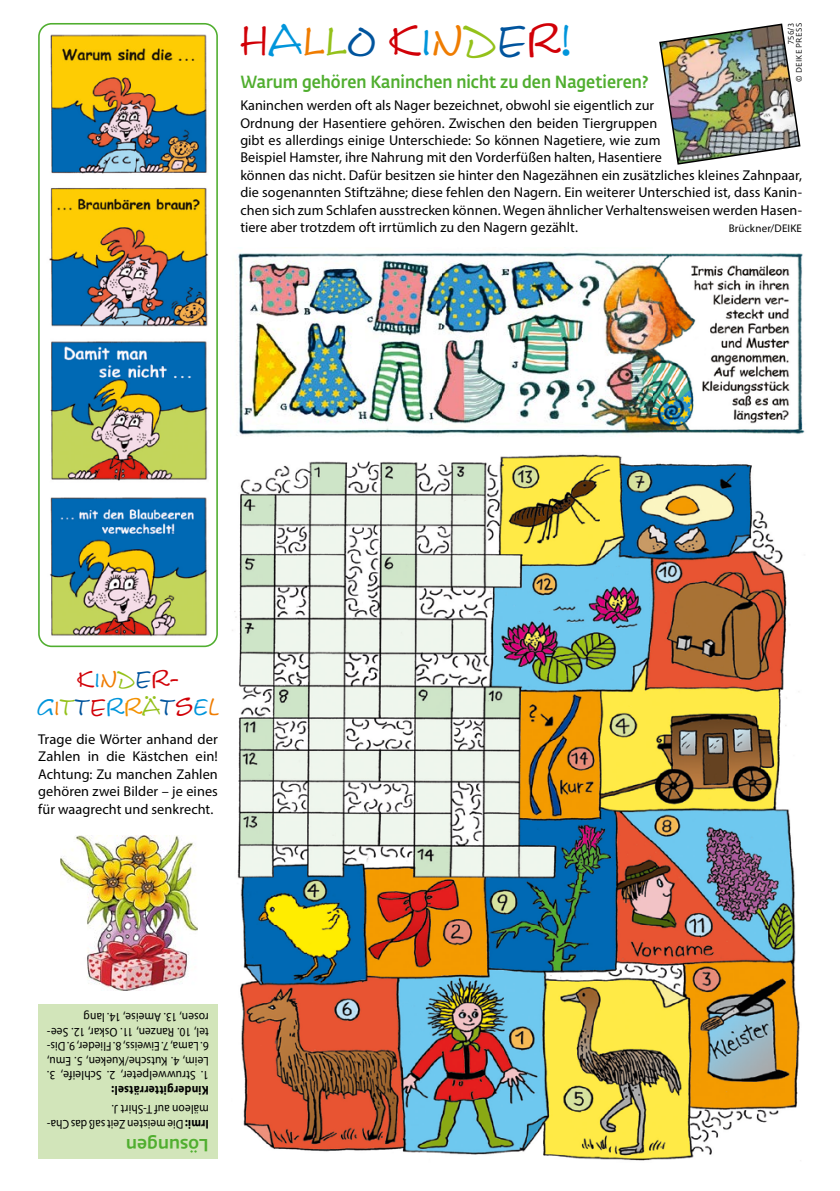
<style>
.page{position:relative;width:840px;height:1191px;background:#fff}
.page>*{position:absolute;margin:0;border:0;box-sizing:border-box;transform-origin:0 0}
.t1{font:41.2px "Comix";color:#d10007}
.t2{font:22.2px/28.6px "Comix";color:#d10007;text-align:center}
.t3{font:500 17.4px "Fedra Sans Std";color:#50ae2f;scale:.91 1}
.t4{font:500 17.4px "Fedra Sans Std";color:#50ae2f}
.t5{font:14.2px/17.4px "Myriad Pro";letter-spacing:.005em;color:#000}
.t6{font:12.6px/14.6px "Myriad Pro";letter-spacing:.01em;color:#000;scale:.89 1}
.t7{font:12.6px/14.6px "Myriad Pro";letter-spacing:.01em;color:#000;scale:.92 1}
.t8{font:700 12.6px "Myriad Pro";letter-spacing:.015em;color:#000;scale:.9 1}
.t9{font:11px "Myriad Pro";letter-spacing:.015em;color:#000}
.t10{font:8px/8px "Fedra Sans Std";letter-spacing:.035em;color:#000;text-align:right}
.s1{color:#0095db}
.s2{color:#ef7c00}
.s3{color:#94c11a}
.s4{color:#00549d}
.s5{color:#f39100}
.s6{font-weight:700}
</style>
<div class="page">
<img style="left:238px;top:252px;width:567px;height:183px">
<img style="left:61px;top:835px;width:137px;height:155px">
<img style="left:659px;top:23px;width:141px;height:142px">
<img style="left:41px;top:24px;width:176px;height:623px">
<div style="left:38px;top:23px;width:180px;height:624px;border:2px solid #50ae2f;border-radius:13px"></div>
<div style="left:38px;top:1004px;width:180px;height:155px;background:#d2e5ba"></div>
<img style="left:232px;top:454px;width:568px;height:707px">
<h1 class="t1" style="left:240px;top:15px;width:332px">H<span class="s1">A</span><span class="s2">L</span><span class="s3">L</span><span class="s4">O</span> K<span class="s1">I</span><span class="s2">N</span><span class="s3">D</span><span class="s4">E</span>R<span class="s1">!</span></h1>
<p class="t10" style="left:786px;top:82px;width:60px;rotate:-90deg">756/3<br>© DEIKE PRESS</p>
<p class="t3" style="left:240px;top:71px;width:449px">Warum gehören Kaninchen nicht zu den Nagetieren?</p>
<p class="t5" style="left:240px;top:96px;width:563px">Kaninchen werden oft als Nager bezeichnet, obwohl sie eigentlich zur<br>Ordnung der Hasentiere gehören. Zwischen den beiden Tiergruppen<br>gibt es allerdings einige Unterschiede: So können Nagetiere, wie zum<br>Beispiel Hamster, ihre Nahrung mit den Vorderfüßen halten, Hasentiere<br>können das nicht. Dafür besitzen sie hinter den Nagezähnen ein zusätzliches kleines Zahnpaar, die sogenannten Stiftzähne; diese fehlen den Nagern. Ein weiterer Unterschied ist, dass Kanin&shy;chen sich zum Schlafen ausstrecken können. Wegen ähnlicher Verhaltensweisen werden Hasen&shy;tiere aber trotzdem oft irrtümlich zu den Nagern gezählt.</p>
<p class="t9" style="left:728px;top:222px;width:75px">Brückner/DEIKE</p>
<h2 class="t2" style="left:37px;top:665px;width:184px">K<span class="s1">I</span><span class="s2">N</span><span class="s3">D</span><span class="s4">E</span>R-<br><span class="s1">G</span><span class="s2">I</span><span class="s3">T</span><span class="s4">T</span>E<span class="s1">R</span><span class="s5">R</span><span class="s3">Ä</span><span class="s4">T</span>s<span class="s1">e</span><span class="s2">l</span></h2>
<p class="t5" style="left:38px;top:730px;width:181px;text-align:justify">Trage die Wörter anhand der Zahlen in die Kästchen ein!<br>Achtung: Zu manchen Zahlen gehören zwei Bilder – je eines für waagrecht und senkrecht.</p>
<p class="t6" style="left:209px;top:1054px;width:183px;text-align:justify;rotate:-180deg">6. Lama, 7. Eiweiss, 8. Flieder, 9. Dis&shy;tel, 10. Ranzen, 11. Oskar, 12. See&shy;rosen, 13. Ameise, 14. lang</p>
<p class="t7" style="left:209px;top:1083px;width:177px;rotate:-180deg">1. Struwwelpeter, 2. Schleife, 3.<br>Leim, 4. Kutsche/Kueken, 5. Emu,</p>
<p class="t8" style="left:209px;top:1098px;width:109px;rotate:-180deg">Kindergitterrätsel:</p>
<p class="t6" style="left:209px;top:1131px;width:183px;rotate:-180deg"><span class="s6">Irmi:</span>Die meisten Zeit saß das Cha&shy;mäleon auf T-Shirt J.</p>
<p class="t4" style="left:209px;top:1155px;width:84px;rotate:-180deg">Lösungen</p>
</div>
